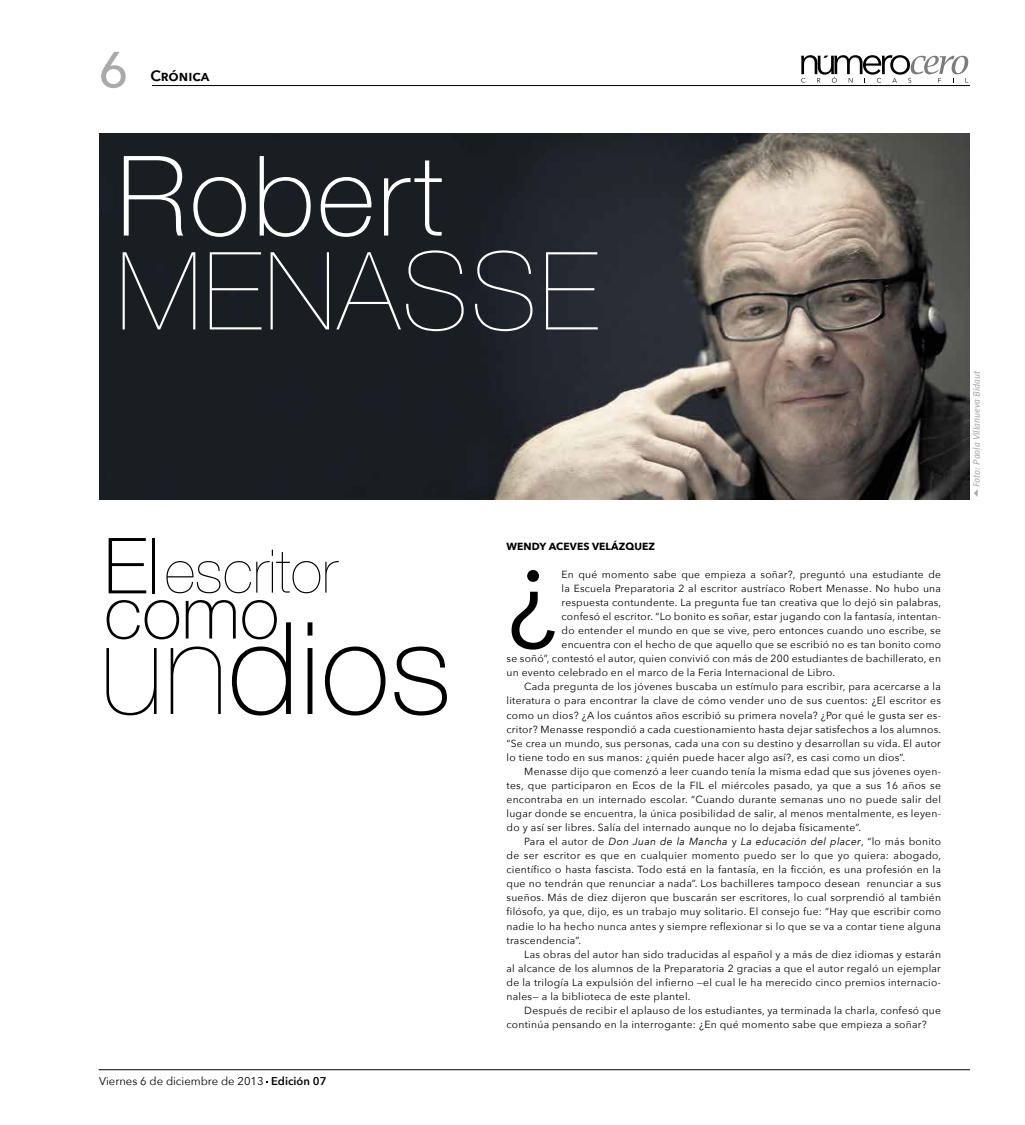
<style>
.page{position:relative;width:1025px;height:1125px;background:#fff}
.page>*{position:absolute;margin:0;border:0;box-sizing:border-box;transform-origin:0 0}
.t1{font:100 128.25px "Helvetica Neue";color:#000}
.t2{font:100 111.38px "Helvetica Neue";letter-spacing:.025em;color:#fff}
.t3{font:109.62px "Avenir Next";color:#000}
.t4{font:200 108.12px "Helvetica Neue";letter-spacing:.025em;color:#fff}
.t5{font:100 77.5px "Helvetica Neue";color:#000}
.t6{font:100 73.25px "Helvetica Neue";color:#000}
.t7{font:200 60.12px "Helvetica Neue";color:#000}
.t8{font:500 50px "Avenir Next";color:#aaa}
.t9{font:600 15px "Avenir Next";color:#000}
.t10{font:11.25px "Avenir Next";color:#000}
.t11{font:10.25px "Avenir Next";letter-spacing:.025em;color:#000}
.t12{font:italic 10.25px "Avenir Next";letter-spacing:.025em;color:#000}
.t13{font:700 10.25px "Avenir Next";letter-spacing:.01em;color:#000}
.t14{font:italic 9.38px "Meta Plus";color:#aaa}
.s1{font-weight:200}
.s2{font-weight:600}
.s3{font-style:normal}
</style>
<div class="page">
<hr style="left:152px;top:85px;width:817px;height:1px;background:#000">
<hr style="left:99px;top:1069px;width:870px;height:1px;background:#000">
<svg style="left:801px;top:55px;width:166px;height:28px"></svg>
<img style="left:99px;top:134px;width:870px;height:365px">
<h3 class="t8" style="left:99px;top:27px;width:31px">6</h3>
<h3 class="t9" style="left:150px;top:63px;width:60px">Crónica</h3>
<h2 class="t2" style="left:117px;top:111px;width:328px">Robert</h2>
<h3 class="t4" style="left:117px;top:207px;width:483px">Menasse</h3>
<h3 class="t5" style="left:104px;top:507px;width:58px">El</h3>
<h1 class="t1" style="left:99px;top:571px;width:353px"><span class="s1">un</span>dios</h1>
<h3 class="t7" style="left:165px;top:525px;width:174px">escritor</h3>
<h3 class="t6" style="left:104px;top:557px;width:176px">como</h3>
<p class="t10" style="left:99px;top:1072px;width:229px">Viernes 6 de diciembre de 2013 <span class="s2">Edición 07</span></p>
<p class="t13" style="left:506px;top:537px;width:150px">WENDY ACEVES VELÁZQUEZ</p>
<h3 class="t3" style="left:506px;top:493px;width:54px">¿</h3>
<p class="t11" style="left:561px;top:566px;width:381px">En qué momento sabe que empieza a soñar?, preguntó una estudiante de</p>
<p class="t11" style="left:561px;top:580px;width:381px">la Escuela Preparatoria 2 al escritor austríaco Robert Menasse. No hubo una</p>
<p class="t11" style="left:561px;top:594px;width:381px">respuesta contundente. La pregunta fue tan creativa que lo dejó sin palabras,</p>
<p class="t11" style="left:561px;top:608px;width:381px">confesó el escritor. “Lo bonito es soñar, estar jugando con la fantasía, intentan-</p>
<p class="t11" style="left:561px;top:622px;width:381px">do entender el mundo en que se vive, pero entonces cuando uno escribe, se</p>
<p class="t11" style="left:561px;top:636px;width:381px">encuentra con el hecho de que aquello que se escribió no es tan bonito como</p>
<p class="t11" style="left:506px;top:650px;width:436px">se soñó”, contestó el autor, quien convivió con más de 200 estudiantes de bachillerato, en</p>
<p class="t11" style="left:506px;top:664px;width:330px">un evento celebrado en el marco de la Feria Internacional de Libro.</p>
<p class="t11" style="left:524px;top:678px;width:418px">Cada pregunta de los jóvenes buscaba un estímulo para escribir, para acercarse a la</p>
<p class="t11" style="left:506px;top:692px;width:436px">literatura o para encontrar la clave de cómo vender uno de sus cuentos: ¿El escritor es</p>
<p class="t11" style="left:506px;top:706px;width:436px">como un dios? ¿A los cuántos años escribió su primera novela? ¿Por qué le gusta ser es-</p>
<p class="t11" style="left:506px;top:720px;width:436px">critor? Menasse respondió a cada cuestionamiento hasta dejar satisfechos a los alumnos.</p>
<p class="t11" style="left:506px;top:734px;width:436px">“Se crea un mundo, sus personas, cada una con su destino y desarrollan su vida. El autor</p>
<p class="t11" style="left:506px;top:749px;width:400px">lo tiene todo en sus manos: ¿quién puede hacer algo así?, es casi como un dios”.</p>
<p class="t11" style="left:524px;top:763px;width:418px">Menasse dijo que comenzó a leer cuando tenía la misma edad que sus jóvenes oyen-</p>
<p class="t11" style="left:506px;top:777px;width:436px">tes, que participaron en Ecos de la FIL el miércoles pasado, ya que a sus 16 años se</p>
<p class="t11" style="left:506px;top:791px;width:436px">encontraba en un internado escolar. “Cuando durante semanas uno no puede salir del</p>
<p class="t11" style="left:506px;top:805px;width:436px">lugar donde se encuentra, la única posibilidad de salir, al menos mentalmente, es leyen-</p>
<p class="t11" style="left:506px;top:819px;width:356px">do y así ser libres. Salía del internado aunque no lo dejaba físicamente”.</p>
<p class="t12" style="left:524px;top:833px;width:418px"><span class="s3">Para el autor de</span> Don Juan de la Mancha <span class="s3">y</span> La educación del placer<span class="s3">, “lo más bonito</span></p>
<p class="t11" style="left:506px;top:847px;width:436px">de ser escritor es que en cualquier momento puedo ser lo que yo quiera: abogado,</p>
<p class="t11" style="left:506px;top:861px;width:436px">científico o hasta fascista. Todo está en la fantasía, en la ficción, es una profesión en la</p>
<p class="t11" style="left:506px;top:875px;width:436px">que no tendrán que renunciar a nada”. Los bachilleres tampoco desean renunciar a sus</p>
<p class="t11" style="left:506px;top:889px;width:436px">sueños. Más de diez dijeron que buscarán ser escritores, lo cual sorprendió al también</p>
<p class="t11" style="left:506px;top:903px;width:436px">filósofo, ya que, dijo, es un trabajo muy solitario. El consejo fue: “Hay que escribir como</p>
<p class="t11" style="left:506px;top:917px;width:436px">nadie lo ha hecho nunca antes y siempre reflexionar si lo que se va a contar tiene alguna</p>
<p class="t11" style="left:506px;top:931px;width:76px">trascendencia”.</p>
<p class="t11" style="left:524px;top:945px;width:418px">Las obras del autor han sido traducidas al español y a más de diez idiomas y estarán</p>
<p class="t11" style="left:506px;top:960px;width:436px">al alcance de los alumnos de la Preparatoria 2 gracias a que el autor regaló un ejemplar</p>
<p class="t11" style="left:506px;top:974px;width:436px">de la trilogía La expulsión del infierno —el cual le ha merecido cinco premios internacio-</p>
<p class="t11" style="left:506px;top:988px;width:185px">nales— a la biblioteca de este plantel.</p>
<p class="t11" style="left:524px;top:1002px;width:418px">Después de recibir el aplauso de los estudiantes, ya terminada la charla, confesó que</p>
<p class="t11" style="left:506px;top:1016px;width:421px">continúa pensando en la interrogante: ¿En qué momento sabe que empieza a soñar?</p>
<p class="t14" style="left:970px;top:487px;width:118px;rotate:-90deg">Foto: Paola Villanueva Bidaut</p>
</div>
